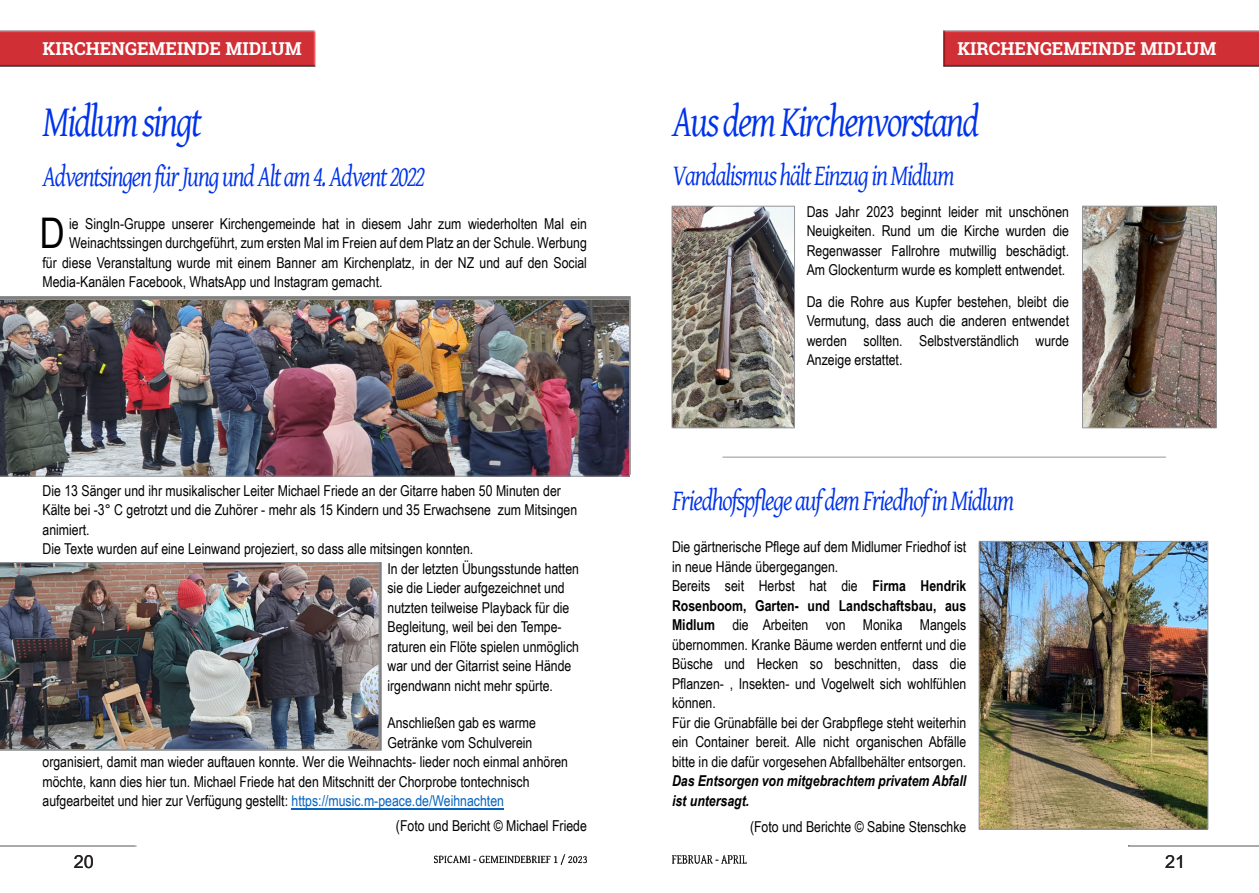
<style>
.page{position:relative;width:1259px;height:893px;background:#fff}
.page>*{position:absolute;margin:0;border:0;box-sizing:border-box;transform-origin:0 0}
.t1{font:italic 45px "Gentium Basic";letter-spacing:-.05em;color:#0033e9;scale:.8 1}
.t2{font:42.3px "Arial Narrow";color:#000}
.t3{font:italic 30px "Gentium Basic";letter-spacing:-.05em;color:#0033e9;scale:.8 1}
.t4{font:700 18px "Roboto Slab";color:#fff}
.t5{font:18px "Arial";color:#231f20}
.t6{font:15px/19.5px "Arial Narrow";color:#000;text-align:justify}
.t7{font:italic 700 15px/19.5px "Arial Narrow";color:#000}
.s1{color:#0563c1}
.s2{font-weight:700}
</style>
<div class="page">
<img style="left:434px;top:854px;width:152px;height:10px">
<img style="left:672px;top:856px;width:75px;height:7px">
<img style="left:0;top:30px;width:315px;height:37px">
<img style="left:943px;top:30px;width:316px;height:37px">
<hr style="left:291px;top:808px;width:213px;height:1px;background:#0563c1">
<img style="left:0;top:299px;width:630px;height:178px">
<img style="left:0;top:562px;width:379px;height:188px">
<img style="left:673px;top:208px;width:120px;height:218px">
<div style="left:671px;top:206px;width:124px;height:222px;border:1px solid #939598"></div>
<img style="left:1084px;top:208px;width:130px;height:218px">
<div style="left:1082px;top:206px;width:134px;height:222px;border:1px solid #939598"></div>
<hr style="left:723px;top:457px;width:442px;height:1px;background:#939598">
<img style="left:980px;top:543px;width:226px;height:285px">
<div style="left:978px;top:541px;width:230px;height:289px;border:1px solid #939598"></div>
<p class="t4" style="left:43px;top:37px;width:261px">KIRCHENGEMEINDE MIDLUM</p>
<p class="t4" style="left:957px;top:37px;width:261px">KIRCHENGEMEINDE MIDLUM</p>
<h1 class="t1" style="left:43px;top:96px;width:201px">Midlum singt</h1>
<h1 class="t1" style="left:672px;top:96px;width:386px">AusdemKirchenvorstand</h1>
<h3 class="t3" style="left:43px;top:160px;width:480px">AdventsingenfürJungundAltam4.Advent2022</h3>
<h3 class="t3" style="left:672px;top:159px;width:355px">VandalismushältEinzuginMidlum</h3>
<h2 class="t2" style="left:40px;top:218px;width:27px">D</h2>
<p class="t6" style="left:69px;top:215px;width:519px">ie SingIn-Gruppe unserer Kirchengemeinde hat in diesem Jahr zum wiederholten Mal ein</p>
<p class="t6" style="left:69px;top:235px;width:519px">Weinachtssingen durchgeführt, zum ersten Mal im Freien auf dem Platz an der Schule. Werbung</p>
<p class="t6" style="left:43px;top:254px;width:546px">für diese Veranstaltung wurde mit einem Banner am Kirchenplatz, in der NZ und auf den Social</p>
<p class="t6" style="left:43px;top:274px;width:341px">Media-Kanälen Facebook, WhatsApp und Instagram gemacht.</p>
<p class="t6" style="left:43px;top:482px;width:520px">Die 13 Sänger und ihr musikalischer Leiter Michael Friede an der Gitarre haben 50 Minuten der</p>
<p class="t6" style="left:43px;top:502px;width:536px">Kälte bei -3° C getrotzt und die Zuhörer - mehr als 15 Kindern und 35 Erwachsene zum Mitsingen</p>
<p class="t6" style="left:43px;top:521px;width:49px">animiert.</p>
<p class="t6" style="left:43px;top:541px;width:432px">Die Texte wurden auf eine Leinwand projeziert, so dass alle mitsingen konnten.</p>
<p class="t6" style="left:387px;top:560px;width:193px">In der letzten Übungsstunde hatten</p>
<p class="t6" style="left:387px;top:580px;width:179px">sie die Lieder aufgezeichnet und</p>
<p class="t6" style="left:387px;top:599px;width:183px">nutzten teilweise Playback für die</p>
<p class="t6" style="left:387px;top:619px;width:176px">Begleitung, weil bei den Tempe-</p>
<p class="t6" style="left:387px;top:638px;width:193px">raturen ein Flöte spielen unmöglich</p>
<p class="t6" style="left:387px;top:658px;width:185px">war und der Gitarrist seine Hände</p>
<p class="t6" style="left:387px;top:677px;width:167px">irgendwann nicht mehr spürte.</p>
<p class="t6" style="left:387px;top:715px;width:150px">Anschließen gab es warme</p>
<p class="t6" style="left:387px;top:734px;width:146px">Getränke vom Schulverein</p>
<p class="t6" style="left:43px;top:754px;width:527px">organisiert, damit man wieder auftauen konnte. Wer die Weihnachts- lieder noch einmal anhören</p>
<p class="t6" style="left:43px;top:773px;width:488px">möchte, kann dies hier tun. Michael Friede hat den Mitschnitt der Chorprobe tontechnisch</p>
<p class="t6" style="left:43px;top:793px;width:463px">aufgearbeitet und hier zur Verfügung gestellt: <span class="s1">https://music.m-peace.de/Weihnachten</span></p>
<p class="t6" style="left:806px;top:203px;width:264px">Das Jahr 2023 beginnt leider mit unschönen Neuigkeiten. Rund um die Kirche wurden die Regenwasser Fallrohre mutwillig beschädigt.<br>Am Glockenturm wurde es komplett entwendet.</p>
<p class="t6" style="left:806px;top:293px;width:264px">Da die Rohre aus Kupfer bestehen, bleibt die Vermutung, dass auch die anderen entwendet werden sollten. Selbstverständlich wurde Anzeige erstattet.</p>
<h3 class="t3" style="left:672px;top:483px;width:430px">FriedhofspflegeaufdemFriedhofinMidlum</h3>
<p class="t6" style="left:672px;top:538px;width:296px;text-align:left">Die gärtnerische Pflege auf dem Midlumer Friedhof ist in neue Hände übergegangen.<br>Bereits seit Herbst hat die <span class="s2">Firma Hendrik Rosenboom, Garten- und Landschaftsbau, aus Midlum</span> die Arbeiten von Monika Mangels übernommen. Kranke Bäume werden entfernt und die Büsche und Hecken so beschnitten, dass die Pflanzen- , Insekten- und Vogelwelt sich wohlfühlen können.<br>Für die Grünabfälle bei der Grabpflege steht weiterhin ein Container bereit. Alle nicht organischen Abfälle bitte in die dafür vorgesehen Abfallbehälter entsorgen.</p>
<p class="t7" style="left:672px;top:772px;width:296px">Das Entsorgen von mitgebrachtem privatem Abfall ist untersagt.</p>
<p class="t6" style="left:396px;top:818px;width:192px">(Foto und Bericht © Michael Friede</p>
<p class="t6" style="left:750px;top:818px;width:218px">(Foto und Berichte © Sabine Stenschke</p>
<p class="t5" style="left:74px;top:854px;width:22px">20</p>
<p class="t5" style="left:1165px;top:854px;width:22px">21</p>
</div>
